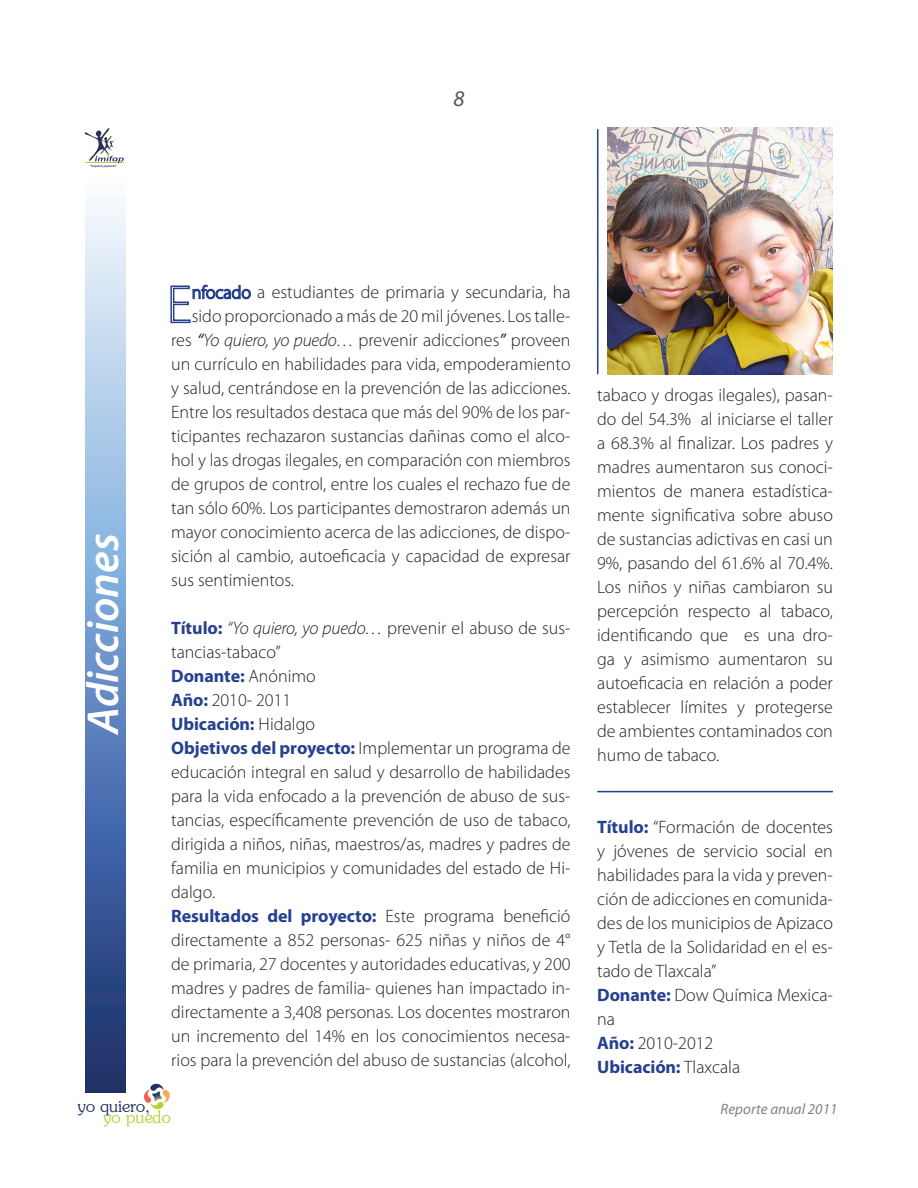
<style>
.page{position:relative;width:918px;height:1188px;background:#fff}
.page>*{position:absolute;margin:0;border:0;box-sizing:border-box;transform-origin:0 0}
.Títulos{font:italic 600 45px "Myriad Pro";color:#fff}
.t1{font:italic 22.5px "Myriad Pro";color:#57585a}
.t2{font:18.45px "Memorium";color:#252e68}
.t3{font:18.45px "Memorium";color:#b3d234}
.CUERPO{font:300 18px/24px "Myriad Pro";color:#231f20;text-align:justify}
.CUERPO-2{font:700 18px "Myriad Pro";letter-spacing:-.005em;color:#25408f}
.t4{font:italic 15px "Myriad Pro";color:#808285}
.t5{font:italic 600 3.3px "Myriad Pro";letter-spacing:-.035em;color:#28366b}
.s1{font-weight:400;font-style:italic}
.s2{font-style:italic}
.s3{font-weight:700;color:#25408f}
.s4{font-weight:300;color:#231f20}
</style>
<div class="page">
<svg style="left:85px;top:204px;width:41px;height:889px;background:#7795c2"></svg>
<hr style="left:597px;top:791px;width:236px;height:1px;background:#25408f">
<img style="left:608px;top:128px;width:225px;height:246px">
<hr style="left:597px;top:129px;width:1px;height:245px;background:#25408f">
<svg style="left:144px;top:1083px;width:26px;height:27px"></svg>
<svg style="left:84px;top:128px;width:40px;height:36px"></svg>
<svg style="left:170px;top:284px;width:81px;height:40px"></svg>
<p class="t5" style="left:89px;top:163px;width:29px">“ Yo quiero, yo puedo”</p>
<p class="t1" style="left:453px;top:85px;width:13px">8</p>
<p class="Títulos" style="left:74px;top:734px;width:202px;rotate:-90deg">Adicciones</p>
<p class="CUERPO" style="left:257px;top:280px;width:315px">a estudiantes de primaria y secundaria, ha</p>
<p class="CUERPO" style="left:192px;top:304px;width:380px">sido proporcionado a más de 20 mil jóvenes. Los talle-</p>
<p class="CUERPO" style="left:171px;top:328px;width:401px">res <span class="s1">“</span><span class="s2">Yo quiero, yo puedo…</span> prevenir adicciones<span class="s1">”</span> proveen</p>
<p class="CUERPO" style="left:171px;top:352px;width:401px">un currículo en habilidades para vida, empoderamiento</p>
<p class="CUERPO" style="left:171px;top:376px;width:401px">y salud, centrándose en la prevención de las adicciones.</p>
<p class="CUERPO" style="left:171px;top:400px;width:401px">Entre los resultados destaca que más del 90% de los par-</p>
<p class="CUERPO" style="left:171px;top:424px;width:401px">ticipantes rechazaron sustancias dañinas como el alco-</p>
<p class="CUERPO" style="left:171px;top:448px;width:401px">hol y las drogas ilegales, en comparación con miembros</p>
<p class="CUERPO" style="left:171px;top:472px;width:401px">de grupos de control, entre los cuales el rechazo fue de</p>
<p class="CUERPO" style="left:171px;top:496px;width:401px">tan sólo 60%. Los participantes demostraron además un</p>
<p class="CUERPO" style="left:171px;top:520px;width:401px">mayor conocimiento acerca de las adicciones, de dispo-</p>
<p class="CUERPO" style="left:171px;top:544px;width:401px">sición al cambio, autoeficacia y capacidad de expresar</p>
<p class="CUERPO" style="left:171px;top:568px;width:124px">sus sentimientos.</p>
<p class="CUERPO" style="left:171px;top:616px;width:401px"><span class="s3">Título:</span> <span class="s2">“Yo quiero, yo puedo…</span> prevenir el abuso de sus&shy;tancias-tabaco”</p>
<p class="CUERPO-2" style="left:171px;top:665px;width:146px">Donante: <span class="s4">Anónimo</span></p>
<p class="CUERPO" style="left:171px;top:688px;width:122px"><span class="s3">Año:</span> 2010- 2011</p>
<p class="CUERPO-2" style="left:171px;top:713px;width:145px">Ubicación: <span class="s4">Hidalgo</span></p>
<p class="CUERPO" style="left:171px;top:736px;width:401px"><span class="s3">Objetivos del proyecto:</span> Implementar un programa de educación integral en salud y desarrollo de habilidades para la vida enfocado a la prevención de abuso de sus&shy;tancias, específicamente prevención de uso de tabaco, dirigida a niños, niñas, maestros/as, madres y padres de familia en municipios y comunidades del estado de Hi&shy;dalgo.</p>
<p class="CUERPO" style="left:171px;top:904px;width:401px"><span class="s3">Resultados del proyecto:</span> Este programa benefició directamente a 852 personas- 625 niñas y niños de 4° de primaria, 27 docentes y autoridades educativas, y 200 madres y padres de familia- quienes han impactado in&shy;directamente a 3,408 personas. Los docentes mostraron un incremento del 14% en los conocimientos necesa&shy;rios para la prevención del abuso de sustancias (alcohol,</p>
<p class="t2" style="left:78px;top:1096px;width:74px">yo quiero,</p>
<p class="t3" style="left:103px;top:1107px;width:69px">yo puedo</p>
<p class="CUERPO" style="left:597px;top:383px;width:237px">tabaco y drogas ilegales), pasan&shy;do del 54.3% al iniciarse el taller a 68.3% al finalizar. Los padres y madres aumentaron sus conoci&shy;mientos de manera estadística&shy;mente significativa sobre abuso de sustancias adictivas en casi un 9%, pasando del 61.6% al 70.4%.<br>Los niños y niñas cambiaron su percepción respecto al tabaco, identificando que es una dro&shy;ga y asimismo aumentaron su autoeficacia en relación a poder establecer límites y protegerse de ambientes contaminados con humo de tabaco.</p>
<p class="CUERPO" style="left:597px;top:815px;width:237px"><span class="s3">Título:</span> “Formación de docentes y jóvenes de servicio social en habilidades para la vida y preven&shy;ción de adicciones en comunida&shy;des de los municipios de Apizaco y Tetla de la Solidaridad en el es&shy;tado de Tlaxcala”</p>
<p class="CUERPO" style="left:597px;top:983px;width:237px"><span class="s3">Donante:</span> Dow Química Mexica&shy;na</p>
<p class="CUERPO" style="left:597px;top:1031px;width:118px"><span class="s3">Año:</span> 2010-2012</p>
<p class="CUERPO-2" style="left:597px;top:1055px;width:145px">Ubicación: <span class="s4">Tlaxcala</span></p>
<p class="t4" style="left:721px;top:1100px;width:118px">Reporte anual 2011</p>
</div>
